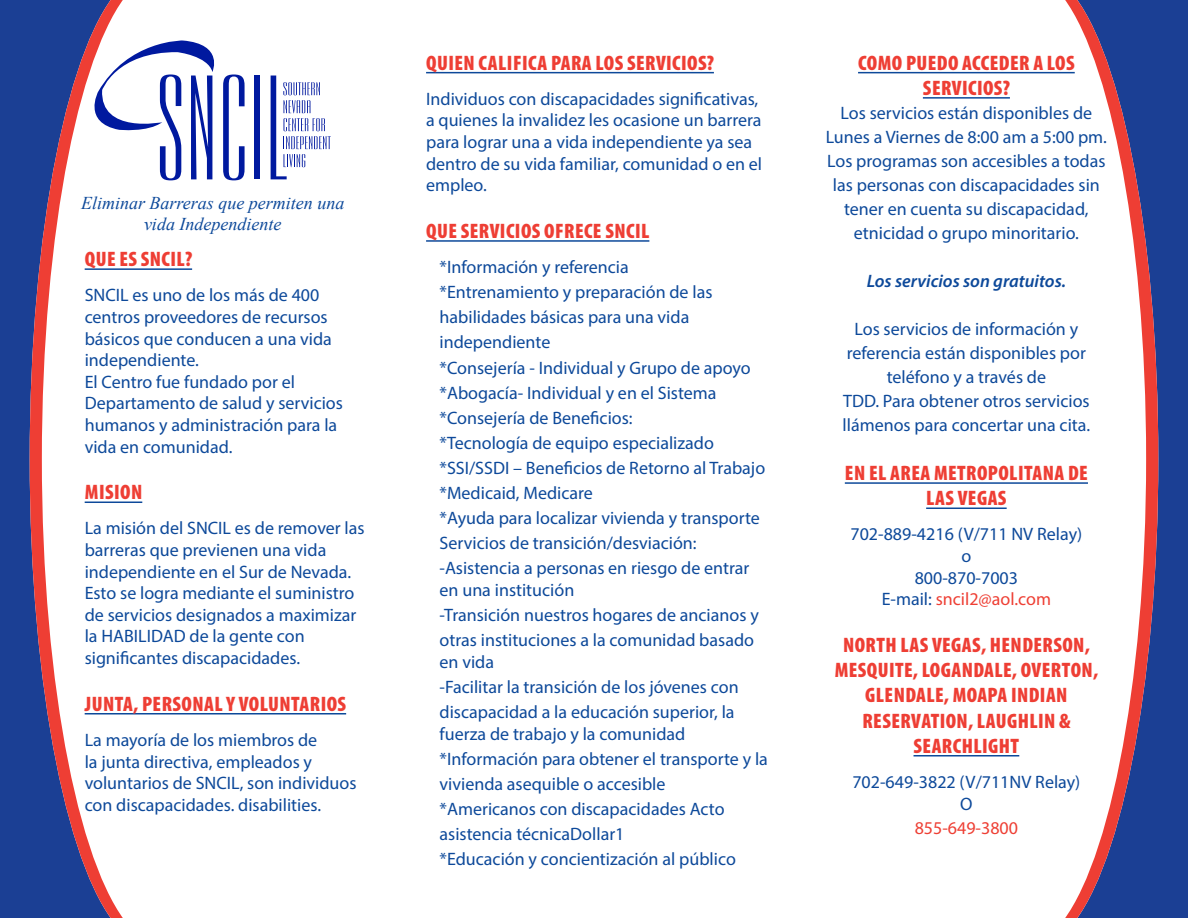
<style>
.page{position:relative;width:1188px;height:918px;background:#fff}
.page>*{position:absolute;margin:0;border:0;box-sizing:border-box;transform-origin:0 0}
.t1{font:900 condensed 21px/25.2px "Myriad Pro";letter-spacing:.02em;color:#ee3e34;text-align:center}
.body{font:18px/21.6px "Myriad Pro";color:#0d499a}
.t2{font:italic 18px/21.6px "Times New Roman";color:#0d499a;text-align:center}
.body-2{font:18px "Myriad Pro";color:#ee3f34}
.body-3{font:italic 600 18px "Myriad Pro";color:#0d499a}
.s1{color:#0d499a}
</style>
<div class="page">
<div style="left:0;top:0;width:30px;height:918px;background:#1b3f94"></div>
<svg style="left:30px;top:0;width:98px;height:918px"></svg>
<div style="left:1158px;top:0;width:30px;height:918px;background:#1b3f94"></div>
<svg style="left:1060px;top:0;width:98px;height:918px"></svg>
<hr style="left:85px;top:268px;width:107px;height:2px;background:#0d499a">
<hr style="left:85px;top:502px;width:57px;height:1px;background:#0d499a">
<hr style="left:85px;top:713px;width:261px;height:2px;background:#0d499a">
<hr style="left:426px;top:72px;width:288px;height:1px;background:#0d499a">
<hr style="left:426px;top:240px;width:223px;height:2px;background:#0d499a">
<hr style="left:858px;top:72px;width:217px;height:1px;background:#0d499a">
<hr style="left:923px;top:97px;width:87px;height:2px;background:#0d499a">
<hr style="left:845px;top:482px;width:243px;height:2px;background:#0d499a">
<hr style="left:926px;top:508px;width:81px;height:1px;background:#0d499a">
<hr style="left:914px;top:755px;width:105px;height:2px;background:#0d499a">
<div style="left:254px;top:76px;width:6px;height:103px;background:#00199f"></div>
<svg style="left:95px;top:40px;width:150px;height:140px"></svg>
<svg style="left:271px;top:76px;width:60px;height:103px"></svg>
<p class="t2" style="left:81px;top:192px;width:265px">Eliminar Barreras que permiten una vida Independiente</p>
<p class="t1" style="left:85px;top:246px;width:109px">QUE ES SNCIL?</p>
<p class="body" style="left:85px;top:284px;width:249px">SNCIL es uno de los más de 400 centros proveedores de recursos básicos que conducen a una vida independiente.</p>
<p class="body" style="left:85px;top:371px;width:260px">El Centro fue fundado por el<br>Departamento de salud y servicios humanos y administración para la vida en comunidad.</p>
<p class="t1" style="left:85px;top:479px;width:59px">MISION</p>
<p class="body" style="left:85px;top:517px;width:281px">La misión del SNCIL es de remover las</p>
<p class="body" style="left:85px;top:539px;width:243px">barreras que previenen una vida</p>
<p class="body" style="left:85px;top:561px;width:268px">independiente en el Sur de Nevada.</p>
<p class="body" style="left:85px;top:582px;width:273px">Esto se logra mediante el suministro de servicios designados a maximizar la HABILIDAD de la gente con significantes discapacidades.</p>
<p class="t1" style="left:85px;top:691px;width:263px">JUNTA, PERSONAL Y VOLUNTARIOS</p>
<p class="body" style="left:85px;top:729px;width:273px">La mayoría de los miembros de<br>la junta directiva, empleados y voluntarios de SNCIL, son individuos con discapacidades. disabilities.</p>
<p class="t1" style="left:426px;top:50px;width:289px">QUIEN CALIFICA PARA LOS SERVICIOS?</p>
<p class="body" style="left:426px;top:88px;width:337px">Individuos con discapacidades significativas, a quienes la invalidez les ocasione un barrera</p>
<p class="body" style="left:426px;top:131px;width:328px">para lograr una a vida independiente ya sea</p>
<p class="body" style="left:426px;top:153px;width:338px">dentro de su vida familiar, comunidad o en el</p>
<p class="body" style="left:426px;top:174px;width:62px">empleo.</p>
<p class="t1" style="left:426px;top:218px;width:225px">QUE SERVICIOS OFRECE SNCIL</p>
<p class="body" style="left:440px;top:256px;width:191px">*Información y referencia</p>
<p class="body" style="left:440px;top:281px;width:274px">*Entrenamiento y preparación de las</p>
<p class="body" style="left:440px;top:306px;width:251px">habilidades básicas para una vida</p>
<p class="body" style="left:440px;top:331px;width:112px">independiente</p>
<p class="body" style="left:440px;top:356px;width:313px">*Consejería - Individual y Grupo de apoyo</p>
<p class="body" style="left:440px;top:382px;width:279px">*Abogacía- Individual y en el Sistema</p>
<p class="body" style="left:440px;top:407px;width:195px">*Consejería de Beneficios:</p>
<p class="body" style="left:440px;top:432px;width:276px">*Tecnología de equipo especializado</p>
<p class="body" style="left:440px;top:457px;width:327px">*SSI/SSDI – Beneficios de Retorno al Trabajo</p>
<p class="body" style="left:440px;top:482px;width:155px">*Medicaid, Medicare</p>
<p class="body" style="left:440px;top:507px;width:322px">*Ayuda para localizar vivienda y transporte</p>
<p class="body" style="left:440px;top:532px;width:259px">Servicios de transición/desviación:</p>
<p class="body" style="left:440px;top:557px;width:311px">-Asistencia a personas en riesgo de entrar en una institución</p>
<p class="body" style="left:440px;top:604px;width:321px">-Transición nuestros hogares de ancianos y</p>
<p class="body" style="left:440px;top:629px;width:316px">otras instituciones a la comunidad basado en vida</p>
<p class="body" style="left:440px;top:676px;width:301px">-Facilitar la transición de los jóvenes con</p>
<p class="body" style="left:440px;top:701px;width:296px">discapacidad a la educación superior, la fuerza de trabajo y la comunidad</p>
<p class="body" style="left:440px;top:748px;width:330px">*Información para obtener el transporte y la</p>
<p class="body" style="left:440px;top:773px;width:227px">vivienda asequible o accesible</p>
<p class="body" style="left:440px;top:798px;width:287px">*Americanos con discapacidades Acto</p>
<p class="body" style="left:440px;top:823px;width:186px">asistencia técnicaDollar1</p>
<p class="body" style="left:440px;top:848px;width:298px">*Educación y concientización al público</p>
<p class="t1" style="left:858px;top:50px;width:218px">COMO PUEDO ACCEDER A LOS</p>
<p class="t1" style="left:923px;top:75px;width:89px">SERVICIOS?</p>
<p class="body" style="left:826px;top:101px;width:283px;line-height:24px;text-align:center">Los servicios están disponibles de<br>Lunes a Viernes de 8:00 am a 5:00 pm.</p>
<p class="body" style="left:827px;top:149px;width:280px;line-height:24px;text-align:center">Los programas son accesibles a todas las personas con discapacidades sin tener en cuenta su discapacidad, etnicidad o grupo minoritario.</p>
<p class="body-3" style="left:867px;top:269px;width:201px">Los servicios son gratuitos.</p>
<p class="body" style="left:847px;top:317px;width:241px;line-height:24px;text-align:center">Los servicios de información y referencia están disponibles por teléfono y a través de</p>
<p class="body" style="left:843px;top:390px;width:248px">TDD. Para obtener otros servicios</p>
<p class="body" style="left:843px;top:414px;width:249px">llámenos para concertar una cita.</p>
<p class="t1" style="left:845px;top:460px;width:244px">EN EL AREA METROPOLITANA DE</p>
<p class="t1" style="left:926px;top:485px;width:82px">LAS VEGAS</p>
<p class="body" style="left:851px;top:523px;width:233px">702-889-4216 (V/711 NV Relay)</p>
<p class="body" style="left:961px;top:545px;width:11px">o</p>
<p class="body" style="left:915px;top:567px;width:105px">800-870-7003</p>
<p class="body-2" style="left:882px;top:588px;width:171px"><span class="s1">E-mail:</span> sncil2@aol.com</p>
<p class="t1" style="left:835px;top:632px;width:265px">NORTH LAS VEGAS, HENDERSON,<br>MESQUITE, LOGANDALE, OVERTON,<br>GLENDALE, MOAPA INDIAN<br>RESERVATION, LAUGHLIN &amp;<br>SEARCHLIGHT</p>
<p class="body" style="left:852px;top:771px;width:229px;text-align:center">702-649-3822 (V/711NV Relay)<br>O</p>
<p class="body-2" style="left:915px;top:816px;width:105px">855-649-3800</p>
</div>
